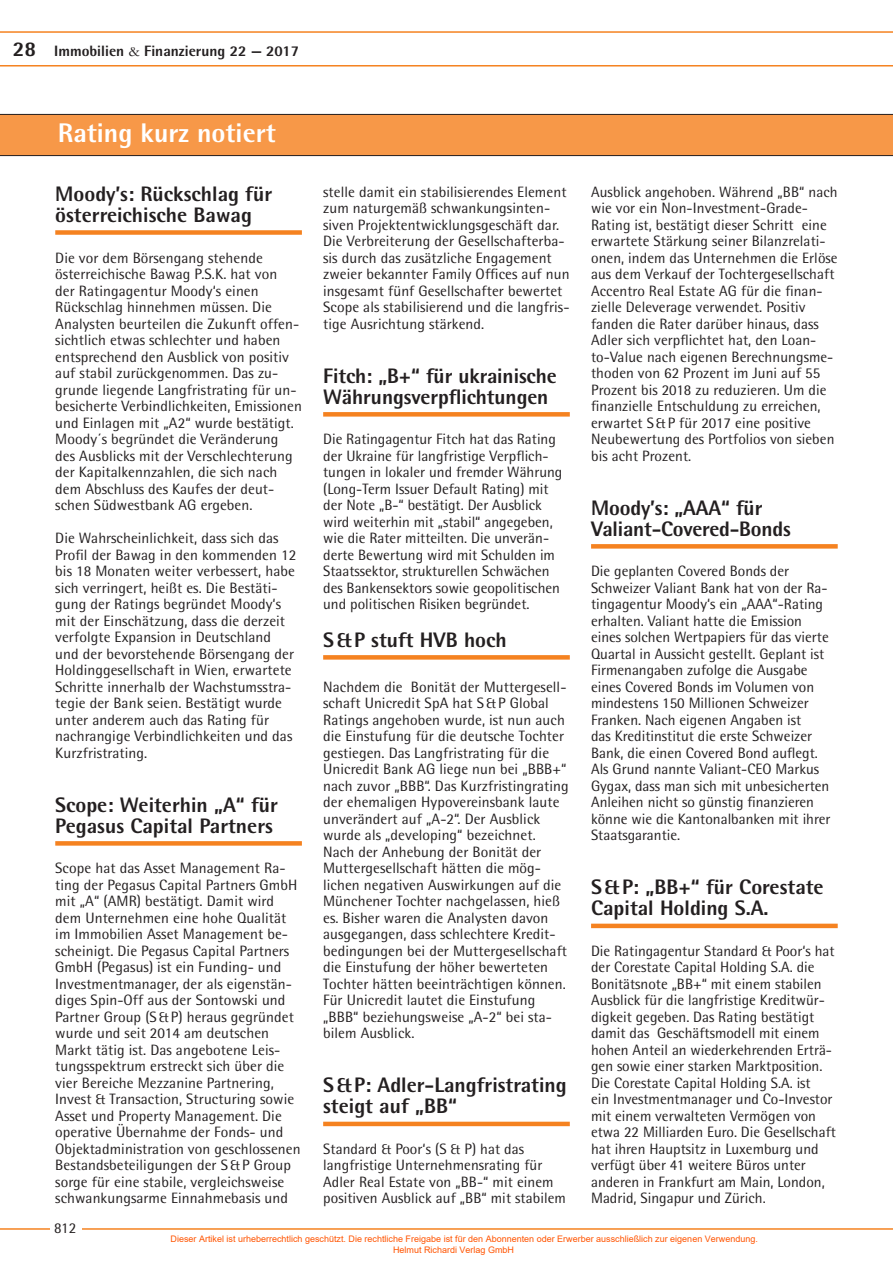
<style>
.page{position:relative;width:893px;height:1263px;background:#fff}
.page>*{position:absolute;margin:0;border:0;box-sizing:border-box;transform-origin:0 0}
.t1{font:800 27px "Rotis Semi Sans";color:#fff}
.t2{font:800 21px/21px "Rotis Semi Sans";color:#231f20}
.t3{font:15px/16.5px "Rotis Semi Sans";letter-spacing:.005em;color:#231f20}
.t4{font:800 15px "Rotis Semi Sans";color:#231f20}
.t5{font:9px/10.8px "Arial";color:#ff5400}
.s1{font-family:"Garamond";font-weight:400}
</style>
<div class="page">
<div style="left:0;top:114px;width:893px;height:42px;background:#f79848"></div>
<hr style="left:0;top:1228px;width:893px;height:2px;background:#f58220">
<div style="left:55px;top:230px;width:247px;height:5px;background:#f58220"></div>
<div style="left:55px;top:841px;width:247px;height:5px;background:#f58220"></div>
<div style="left:323px;top:412px;width:247px;height:5px;background:#f58220"></div>
<div style="left:323px;top:655px;width:247px;height:5px;background:#f58220"></div>
<hr style="left:323px;top:1122px;width:247px;height:4px;background:#f58220">
<div style="left:591px;top:544px;width:247px;height:5px;background:#f58220"></div>
<hr style="left:591px;top:924px;width:247px;height:4px;background:#f58220">
<div style="left:50px;top:1214px;width:32px;height:31px;background:#fff"></div>
<svg style="left:0;top:31px;width:893px;height:36px"></svg>
<h2 class="t2" style="left:13px;top:38px;width:25px">28</h2>
<p class="t4" style="left:54px;top:41px;width:246px">Immobilien <span class="s1">&amp;</span> Finanzierung 22 — 2017</p>
<h1 class="t1" style="left:58px;top:116px;width:219px">Rating kurz notiert</h1>
<h2 class="t2" style="left:55px;top:183px;width:218px">Moody’s: Rückschlag für österreichische Bawag</h2>
<p class="t3" style="left:55px;top:249px;width:248px">Die vor dem Börsengang stehende österreichische Bawag P.S.K. hat von<br>der Ratingagentur Moody‘s einen Rückschlag hinnehmen müssen. Die Analysten beurteilen die Zukunft offen&shy;sichtlich etwas schlechter und haben entsprechend den Ausblick von positiv auf stabil zurückgenommen. Das zu&shy;grunde liegende Langfristrating für un&shy;besicherte Verbindlichkeiten, Emissionen und Einlagen mit „A2“ wurde bestätigt.<br>Moody´s begründet die Veränderung des Ausblicks mit der Verschlechterung der Kapitalkennzahlen, die sich nach dem Abschluss des Kaufes der deut&shy;schen Südwestbank AG ergeben.</p>
<p class="t3" style="left:55px;top:530px;width:243px">Die Wahrscheinlichkeit, dass sich das Profil der Bawag in den kommenden 12 bis 18 Monaten weiter verbessert, habe sich verringert, heißt es. Die Bestäti&shy;gung der Ratings begründet Moody‘s mit der Einschätzung, dass die derzeit verfolgte Expansion in Deutschland und der bevorstehende Börsengang der Holdinggesellschaft in Wien, erwartete Schritte innerhalb der Wachstumsstra&shy;tegie der Bank seien. Bestätigt wurde unter anderem auch das Rating für nachrangige Verbindlichkeiten und das Kurzfristrating.</p>
<h2 class="t2" style="left:55px;top:793px;width:224px">Scope: Weiterhin „A“ für<br>Pegasus Capital Partners</h2>
<p class="t3" style="left:55px;top:860px;width:247px">Scope hat das Asset Management Ra&shy;ting der Pegasus Capital Partners GmbH mit „A“ (AMR) bestätigt. Damit wird dem Unternehmen eine hohe Qualität im Immobilien Asset Management be&shy;scheinigt. Die Pegasus Capital Partners GmbH (Pegasus) ist ein Funding- und Investmentmanager, der als eigenstän&shy;diges Spin-Off aus der Sontowski und Partner Group (S&amp;P) heraus gegründet wurde und seit 2014 am deutschen Markt tätig ist. Das angebotene Leis&shy;tungsspektrum erstreckt sich über die vier Bereiche Mezzanine Partnering, Invest &amp; Transaction, Structuring sowie Asset und Property Management. Die operative Übernahme der Fonds- und Objektadministration von geschlossenen Bestandsbeteiligungen der S&amp;P Group sorge für eine stabile, vergleichsweise schwankungsarme Einnahmebasis und</p>
<p class="t3" style="left:54px;top:1219px;width:23px">812</p>
<p class="t3" style="left:323px;top:183px;width:248px">stelle damit ein stabilisierendes Element zum naturgemäß schwankungsinten&shy;siven Projektentwicklungsgeschäft dar.<br>Die Verbreiterung der Gesellschafterba&shy;sis durch das zusätzliche Engagement zweier bekannter Family Offices auf nun insgesamt fünf Gesellschafter bewertet Scope als stabilisierend und die langfris&shy;tige Ausrichtung stärkend.</p>
<h2 class="t2" style="left:323px;top:364px;width:235px">Fitch: „B+“ für ukrainische<br>Währungsverpflichtungen</h2>
<p class="t3" style="left:323px;top:431px;width:241px">Die Ratingagentur Fitch hat das Rating der Ukraine für langfristige Verpflich&shy;tungen in lokaler und fremder Währung (Long-Term Issuer Default Rating) mit der Note „B-“ bestätigt. Der Ausblick wird weiterhin mit „stabil“ angegeben, wie die Rater mitteilten. Die unverän&shy;derte Bewertung wird mit Schulden im Staatssektor, strukturellen Schwächen des Bankensektors sowie geopolitischen und politischen Risiken begründet.</p>
<h2 class="t2" style="left:323px;top:628px;width:185px">S&amp;P stuft HVB hoch</h2>
<p class="t3" style="left:323px;top:678px;width:247px">Nachdem die Bonität der Muttergesell&shy;schaft Unicredit SpA hat S&amp;P Global Ratings angehoben wurde, ist nun auch die Einstufung für die deutsche Tochter gestiegen. Das Langfristrating für die Unicredit Bank AG liege nun bei „BBB+“ nach zuvor „BBB“. Das Kurzfristingrating der ehemaligen Hypovereinsbank laute unverändert auf „A-2“. Der Ausblick wurde als „developing“ bezeichnet.<br>Nach der Anhebung der Bonität der Muttergesellschaft hätten die mög&shy;lichen negativen Auswirkungen auf die Münchener Tochter nachgelassen, hieß es. Bisher waren die Analysten davon ausgegangen, dass schlechtere Kredit&shy;bedingungen bei der Muttergesellschaft die Einstufung der höher bewerteten Tochter hätten beeinträchtigen können.<br>Für Unicredit lautet die Einstufung „BBB“ beziehungsweise „A-2“ bei sta&shy;bilem Ausblick.</p>
<h2 class="t2" style="left:323px;top:1074px;width:245px">S&amp;P: Adler-Langfristrating steigt auf „BB“</h2>
<p class="t3" style="left:323px;top:1140px;width:244px">Standard &amp; Poor‘s (S &amp; P) hat das langfristige Unternehmensrating für Adler Real Estate von „BB-“ mit einem positiven Ausblick auf „BB“ mit stabilem</p>
<p class="t3" style="left:591px;top:183px;width:248px">Ausblick angehoben. Während „BB“ nach wie vor ein Non-Investment-Grade-Rating ist, bestätigt dieser Schritt eine erwartete Stärkung seiner Bilanzrelati&shy;onen, indem das Unternehmen die Erlöse aus dem Verkauf der Tochtergesellschaft Accentro Real Estate AG für die finan&shy;zielle Deleverage verwendet. Positiv fanden die Rater darüber hinaus, dass Adler sich verpflichtet hat, den Loan&shy;to-Value nach eigenen Berechnungsme&shy;thoden von 62 Prozent im Juni auf 55<br>Prozent bis 2018 zu reduzieren. Um die finanzielle Entschuldung zu erreichen, erwartet S&amp;P für 2017 eine positive Neubewertung des Portfolios von sieben bis acht Prozent.</p>
<h2 class="t2" style="left:591px;top:496px;width:201px">Moody’s: „AAA“ für<br>Valiant-Covered-Bonds</h2>
<p class="t3" style="left:591px;top:563px;width:241px">Die geplanten Covered Bonds der Schweizer Valiant Bank hat von der Ra&shy;tingagentur Moody‘s ein „AAA“-Rating erhalten. Valiant hatte die Emission eines solchen Wertpapiers für das vierte Quartal in Aussicht gestellt. Geplant ist Firmenangaben zufolge die Ausgabe eines Covered Bonds im Volumen von mindestens 150 Millionen Schweizer Franken. Nach eigenen Angaben ist<br>das Kreditinstitut die erste Schweizer Bank, die einen Covered Bond auflegt.<br>Als Grund nannte Valiant-CEO Markus Gygax, dass man sich mit unbesicherten Anleihen nicht so günstig finanzieren könne wie die Kantonalbanken mit ihrer Staatsgarantie.</p>
<h2 class="t2" style="left:591px;top:876px;width:234px">S&amp;P: „BB+“ für Corestate<br>Capital Holding S.A.</h2>
<p class="t3" style="left:591px;top:942px;width:246px">Die Ratingagentur Standard &amp; Poor‘s hat der Corestate Capital Holding S.A. die Bonitätsnote „BB+“ mit einem stabilen Ausblick für die langfristige Kreditwür&shy;digkeit gegeben. Das Rating bestätigt damit das Geschäftsmodell mit einem hohen Anteil an wiederkehrenden Erträ&shy;gen sowie einer starken Marktposition.<br>Die Corestate Capital Holding S.A. ist<br>ein Investmentmanager und Co-Investor mit einem verwalteten Vermögen von etwa 22 Milliarden Euro. Die Gesellschaft hat ihren Hauptsitz in Luxemburg und verfügt über 41 weitere Büros unter anderen in Frankfurt am Main, London, Madrid, Singapur und Zürich.</p>
<p class="t5" style="left:393px;top:1233px;width:366px;text-indent:-223px">Dieser Artikel ist urheberrechtlich geschützt. Die rechtliche Freigabe ist für den Abonnenten oder Erwerber ausschließlich zur eigenen Verwendung.<br>Helmut Richardi Verlag GmbH</p>
</div>
